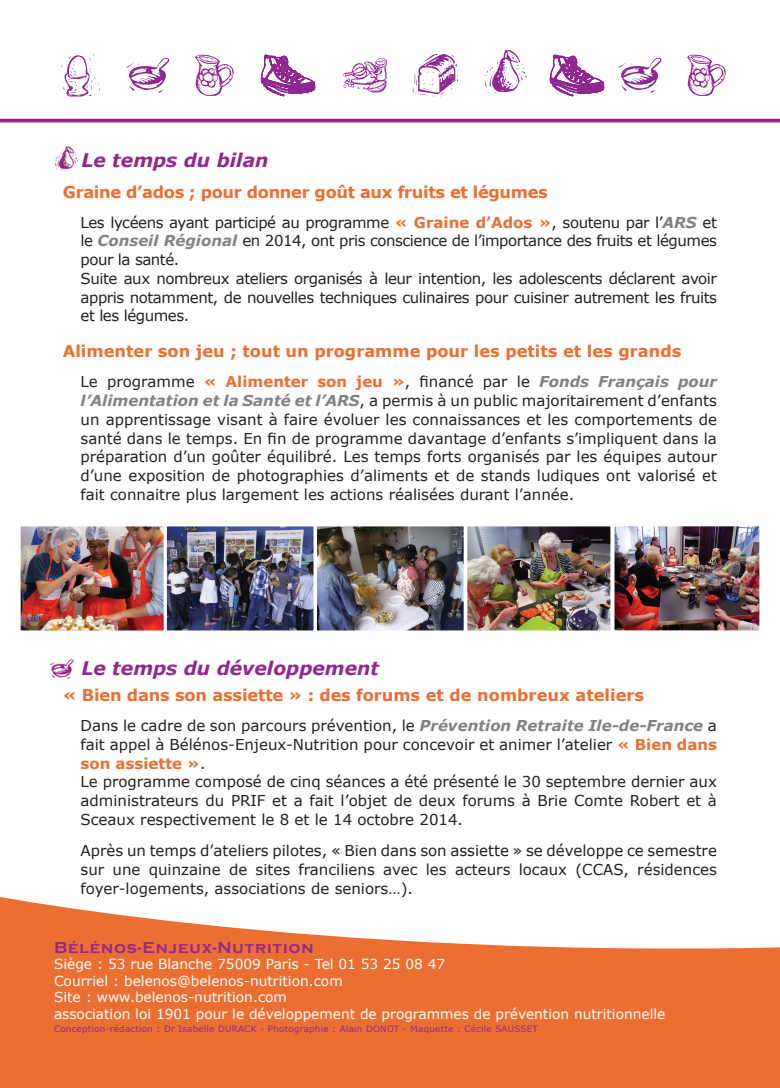
<style>
.page{position:relative;width:780px;height:1088px;background:#fff}
.page>*{position:absolute;margin:0;border:0;box-sizing:border-box;transform-origin:0 0}
.t1{font:italic 700 18.75px "Verdana";color:#91288e}
.t2{font:700 16.25px "Verdana";color:#eb6f32}
.t3{font:700 16.25px "Verdana";letter-spacing:-.02em;color:#eb6f32}
.t4{font:700 16.25px "Copperplate Gothic";letter-spacing:.06em;color:#91288e}
.t5{font:15px/18.8px "Verdana";color:#231f20;text-align:justify}
.t6{font:15px/18.8px "Verdana";letter-spacing:-.03em;color:#231f20}
.t7{font:13.75px/16.5px "Verdana";color:#fff}
.t8{font:8.75px "Verdana";letter-spacing:.03em;color:#91288e}
.s1{font-weight:700;color:#eb6f32}
.s2{font-weight:700;font-style:italic;color:#808285}
</style>
<div class="page">
<img style="left:54px;top:146px;width:24px;height:24px">
<img style="left:50px;top:659px;width:24px;height:20px">
<svg style="left:0;top:897px;width:780px;height:191px;fill:#eb6f32"></svg>
<hr style="left:0;top:119px;width:780px;height:3px;background:#91288e">
<svg style="left:61px;top:54px;width:39px;height:43px"></svg>
<svg style="left:343px;top:58px;width:44px;height:34px"></svg>
<svg style="left:413px;top:54px;width:45px;height:43px"></svg>
<svg style="left:126px;top:58px;width:43px;height:35px"></svg>
<svg style="left:195px;top:55px;width:39px;height:41px"></svg>
<svg style="left:261px;top:54px;width:54px;height:42px"></svg>
<svg style="left:484px;top:50px;width:42px;height:43px"></svg>
<hr style="left:563px;top:43px;width:32px;height:1px;background:#000">
<hr style="left:563px;top:153px;width:32px;height:1px;background:#000">
<svg style="left:618px;top:58px;width:43px;height:35px"></svg>
<svg style="left:687px;top:55px;width:38px;height:41px"></svg>
<svg style="left:550px;top:54px;width:54px;height:42px"></svg>
<img style="left:22px;top:527px;width:141px;height:102px">
<div style="left:18px;top:523px;width:149px;height:110px;border:3px solid #fff"></div>
<img style="left:168px;top:527px;width:144px;height:102px">
<div style="left:164px;top:523px;width:152px;height:110px;border:3px solid #fff"></div>
<img style="left:318px;top:527px;width:144px;height:102px">
<div style="left:314px;top:523px;width:152px;height:110px;border:3px solid #fff"></div>
<img style="left:615px;top:527px;width:143px;height:102px">
<div style="left:611px;top:523px;width:151px;height:110px;border:3px solid #fff"></div>
<img style="left:468px;top:527px;width:141px;height:102px">
<div style="left:464px;top:523px;width:149px;height:110px;border:3px solid #fff"></div>
<p class="t1" style="left:81px;top:147px;width:188px">Le temps du bilan</p>
<p class="t3" style="left:63px;top:180px;width:486px">Graine d’ados ; pour donner goût aux fruits et légumes</p>
<p class="t6" style="left:80px;top:213px;width:638px">Les lycéens ayant participé au programme <span class="s1">« Graine d’Ados »</span>, soutenu par l’<span class="s2">ARS</span> et le <span class="s2">Conseil Régional</span> en 2014, ont pris conscience de l’importance des fruits et légumes pour la santé.<br>Suite aux nombreux ateliers organisés à leur intention, les adolescents déclarent avoir appris notamment, de nouvelles techniques culinaires pour cuisiner autrement les fruits et les légumes.</p>
<p class="t2" style="left:63px;top:340px;width:620px">Alimenter son jeu ; tout un programme pour les petits et les grands</p>
<p class="t5" style="left:80px;top:372px;width:638px">Le programme <span class="s1">« Alimenter son jeu »</span>, financé par le <span class="s2">Fonds Français pour l’Alimentation et la Santé et l’ARS</span>, a permis à un public majoritairement d’enfants un apprentissage visant à faire évoluer les connaissances et les comportements de santé dans le temps. En fin de programme davantage d’enfants s’impliquent dans la préparation d’un goûter équilibré. Les temps forts organisés par les équipes autour d’une exposition de photographies d’aliments et de stands ludiques ont valorisé et fait connaitre plus largement les actions réalisées durant l’année.</p>
<p class="t1" style="left:81px;top:655px;width:299px">Le temps du développement</p>
<p class="t2" style="left:63px;top:684px;width:583px">« Bien dans son assiette » : des forums et de nombreux ateliers</p>
<p class="t5" style="left:80px;top:716px;width:638px;text-align:left">Dans le cadre de son parcours prévention, le <span class="s2">Prévention Retraite Ile-de-France</span> a fait appel à Bélénos-Enjeux-Nutrition pour concevoir et animer l’atelier <span class="s1">« Bien dans son assiette »</span>.<br>Le programme composé de cinq séances a été présenté le 30 septembre dernier aux administrateurs du PRIF et a fait l’objet de deux forums à Brie Comte Robert et à Sceaux respectivement le 8 et le 14 octobre 2014.</p>
<p class="t5" style="left:80px;top:841px;width:638px">Après un temps d’ateliers pilotes, « Bien dans son assiette » se développe ce semestre sur une quinzaine de sites franciliens avec les acteurs locaux (CCAS, résidences foyer-logements, associations de seniors…).</p>
<p class="t4" style="left:54px;top:938px;width:261px">Bélénos-Enjeux-Nutrition</p>
<p class="t7" style="left:54px;top:956px;width:613px">Siège : 53 rue Blanche 75009 Paris - Tel 01 53 25 08 47<br>Courriel : belenos@belenos-nutrition.com<br>Site : www.belenos-nutrition.com<br>association loi 1901 pour le développement de programmes de prévention nutritionnelle</p>
<p class="t8" style="left:54px;top:1023px;width:485px">Conception-rédaction : Dr Isabelle DURACK - Photographie : Alain DONOT - Maquette : Cécile SAUSSET</p>
</div>
